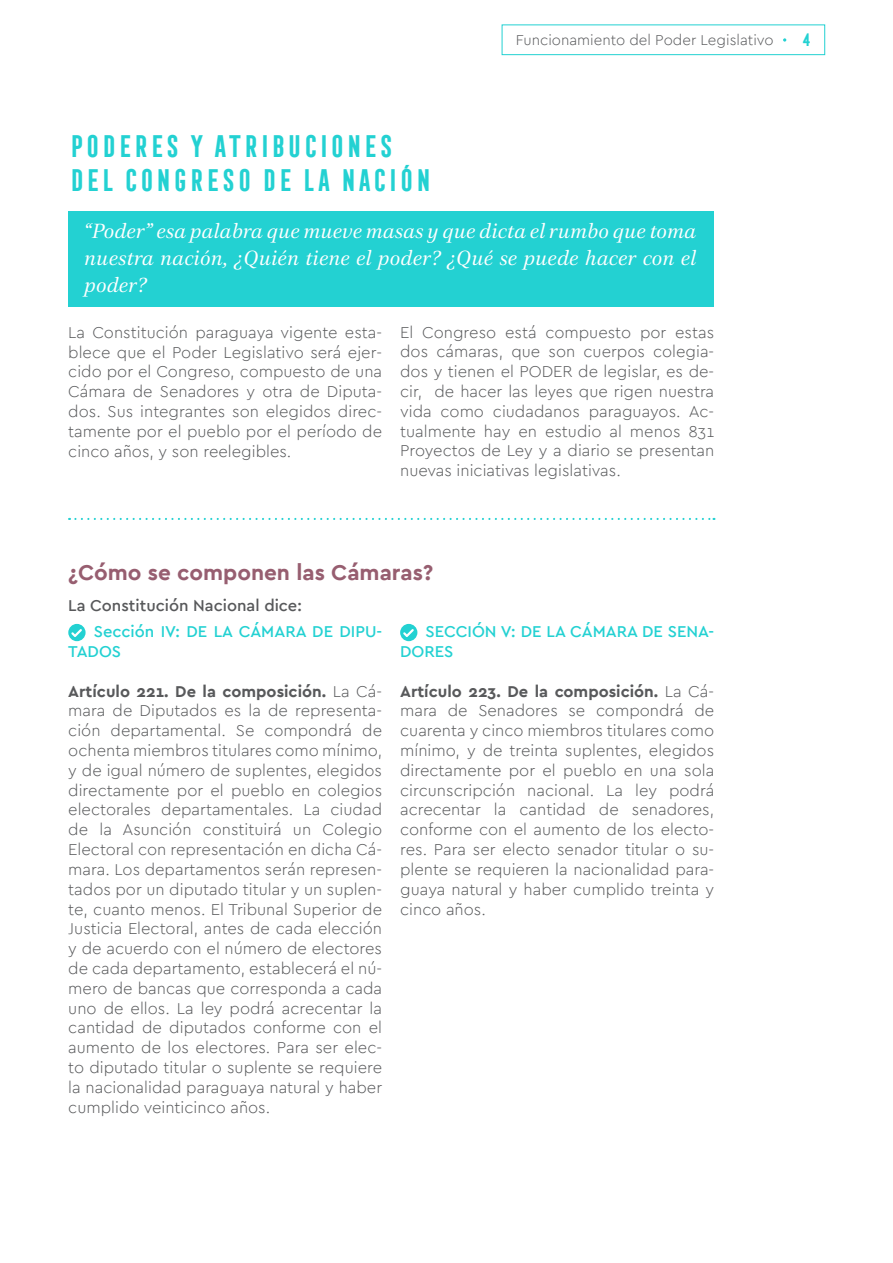
<style>
.page{position:relative;width:893px;height:1263px;background:#fff}
.page>*{position:absolute;margin:0;border:0;box-sizing:border-box;transform-origin:0 0}
.t1{font:700 28.5px/34.2px "Frontage Condensed";color:#23d1d2}
.t2{font:700 22.5px "Cera";color:#975e70}
.t3{font:italic 21px/27px "Civita";letter-spacing:.005em;color:#fff;text-align:justify}
.t4{font:300 16.5px/19.8px "Cera";color:#58595b;text-align:justify}
.t5{font:500 16.5px/19.8px "Cera";color:#23d1d2}
.t6{font:500 16.5px "Cera";color:#58595b}
.t7{font:700 16.5px "Frontage Condensed";color:#23d1d2}
.t8{font:300 15px "Cera";color:#58595b}
.s1{font-weight:700}
</style>
<div class="page">
<div style="left:502px;top:25px;width:323px;height:30px;border:1px solid #23d1d2"></div>
<svg style="left:783px;top:38px;width:3px;height:4px"></svg>
<div style="left:68px;top:211px;width:646px;height:96px;background:#23d1d2"></div>
<svg style="left:69px;top:518px;width:645px;height:2px"></svg>
<svg style="left:68px;top:624px;width:18px;height:17px"></svg>
<svg style="left:400px;top:624px;width:17px;height:17px"></svg>
<h1 class="t1" style="left:68px;top:129px;width:365px">PODERES Y ATRIBUCIONES<br>DEL CONGRESO DE LA NACIÓN</h1>
<p class="t8" style="left:516px;top:30px;width:259px">Funcionamiento del Poder Legislativo</p>
<p class="t7" style="left:802px;top:30px;width:11px">4</p>
<p class="t3" style="left:84px;top:217px;width:614px">“Poder” esa palabra que mueve masas y que dicta el rumbo que toma nuestra nación, ¿Quién tiene el poder? ¿Qué se puede hacer con el poder?</p>
<p class="t4" style="left:68px;top:322px;width:315px">La Constitución paraguaya vigente esta&shy;blece que el Poder Legislativo será ejer&shy;cido por el Congreso, compuesto de una Cámara de Senadores y otra de Diputa&shy;dos. Sus integrantes son elegidos direc&shy;tamente por el pueblo por el período de cinco años, y son reelegibles.</p>
<p class="t4" style="left:400px;top:321px;width:316px">El Congreso está compuesto por estas dos cámaras, que son cuerpos colegia&shy;dos y tienen el PODER de legislar, es de&shy;cir, de hacer las leyes que rigen nuestra vida como ciudadanos paraguayos. Ac&shy;tualmente hay en estudio al menos 831<br>Proyectos de Ley y a diario se presentan nuevas iniciativas legislativas.</p>
<h2 class="t2" style="left:68px;top:557px;width:367px">¿Cómo se componen las Cámaras?</h2>
<p class="t6" style="left:68px;top:595px;width:235px">La Constitución Nacional dice:</p>
<p class="t5" style="left:68px;top:621px;width:315px;text-indent:26px">Sección IV: DE LA CÁMARA DE DIPU-<br>TADOS</p>
<p class="t4" style="left:68px;top:680px;width:315px"><span class="s1">Artículo 221. De la composición.</span> La Cá&shy;mara de Diputados es la de representa&shy;ción departamental. Se compondrá de ochenta miembros titulares como mínimo, y de igual número de suplentes, elegidos directamente por el pueblo en colegios electorales departamentales. La ciudad de la Asunción constituirá un Colegio Electoral con representación en dicha Cá&shy;mara. Los departamentos serán represen&shy;tados por un diputado titular y un suplen&shy;te, cuanto menos. El Tribunal Superior de Justicia Electoral, antes de cada elección y de acuerdo con el número de electores de cada departamento, establecerá el nú&shy;mero de bancas que corresponda a cada uno de ellos. La ley podrá acrecentar la cantidad de diputados conforme con el aumento de los electores. Para ser elec&shy;to diputado titular o suplente se requiere la nacionalidad paraguaya natural y haber cumplido veinticinco años.</p>
<p class="t5" style="left:400px;top:621px;width:316px;text-indent:26px">SECCIÓN V: DE LA CÁMARA DE SENA-<br>DORES</p>
<p class="t4" style="left:400px;top:680px;width:316px"><span class="s1">Artículo 223. De la composición.</span> La Cá&shy;mara de Senadores se compondrá de cuarenta y cinco miembros titulares como mínimo, y de treinta suplentes, elegidos directamente por el pueblo en una sola circunscripción nacional. La ley podrá acrecentar la cantidad de senadores, conforme con el aumento de los electo&shy;res. Para ser electo senador titular o su&shy;plente se requieren la nacionalidad para&shy;guaya natural y haber cumplido treinta y cinco años.</p>
</div>
